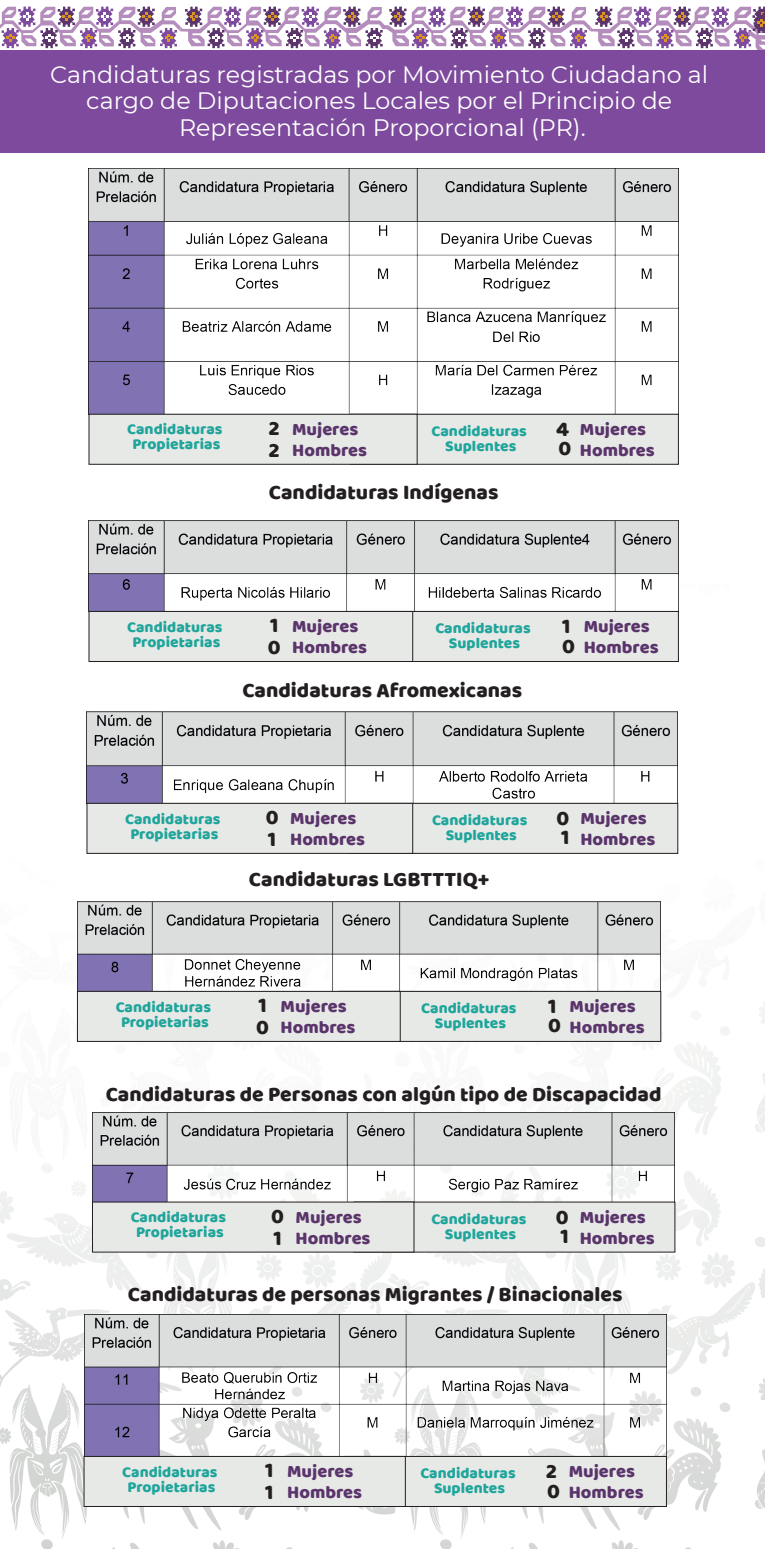
<style>
.page{position:relative;width:765px;height:1549px;background:#fff}
.page>*{position:absolute;margin:0;border:0;box-sizing:border-box;transform-origin:0 0}
.t1{font:23.75px/26.2px "Montserrat";color:#fff;text-align:center}
.t2{font:21.25px "Baloo";color:#231f20}
.t3{font:18.12px "Baloo";color:#5a346b}
.t4{font:15.62px/15px "Baloo";color:#1fa59b;text-align:center}
</style>
<div class="page">
<img style="left:0;top:553px;width:765px;height:996px">
<svg style="left:0;top:7px;width:765px;height:44px"></svg>
<div style="left:0;top:51px;width:765px;height:102px;background:#7d4a9d"></div>
<img style="left:89px;top:169px;width:589px;height:245px">
<img style="left:89px;top:520px;width:589px;height:91px">
<img style="left:87px;top:712px;width:591px;height:91px">
<img style="left:77px;top:901px;width:584px;height:90px">
<img style="left:92px;top:1112px;width:583px;height:90px">
<img style="left:84px;top:1314px;width:582px;height:142px">
<div style="left:350px;top:414px;width:329px;height:51px;background:#e7e9e7;border:1px solid #231f20"></div>
<div style="left:89px;top:414px;width:328px;height:51px;background:#e7e9e7;border:1px solid #231f20"></div>
<div style="left:350px;top:611px;width:329px;height:51px;background:#e7e9e7;border:1px solid #231f20"></div>
<div style="left:89px;top:611px;width:324px;height:51px;background:#e7e9e7;border:1px solid #231f20"></div>
<div style="left:348px;top:803px;width:330px;height:51px;background:#e7e9e7;border:1px solid #231f20"></div>
<div style="left:87px;top:803px;width:326px;height:51px;background:#e7e9e7;border:1px solid #231f20"></div>
<div style="left:339px;top:991px;width:322px;height:51px;background:#e7e9e7;border:1px solid #231f20"></div>
<div style="left:77px;top:991px;width:324px;height:51px;background:#e7e9e7;border:1px solid #231f20"></div>
<div style="left:354px;top:1202px;width:321px;height:50px;background:#e7e9e7"></div>
<div style="left:92px;top:1202px;width:322px;height:50px;background:#e7e9e7"></div>
<div style="left:345px;top:1456px;width:322px;height:51px;background:#e7e9e7;border:1px solid #231f20"></div>
<div style="left:84px;top:1456px;width:322px;height:51px;background:#e7e9e7;border:1px solid #231f20"></div>
<h1 class="t1" style="left:50px;top:61px;width:660px">Candidaturas registradas por Movimiento Ciudadano al cargo de Diputaciones Locales por el Principio de<br>Representación Proporcional (PR).</h1>
<h2 class="t2" style="left:269px;top:415px;width:13px">2</h2>
<p class="t3" style="left:580px;top:418px;width:68px">Mujeres</p>
<h2 class="t2" style="left:269px;top:437px;width:13px">2</h2>
<p class="t4" style="left:127px;top:422px;width:97px">Candidaturas</p>
<p class="t3" style="left:292px;top:418px;width:68px">Mujeres</p>
<p class="t4" style="left:133px;top:437px;width:89px">Propietarias</p>
<h2 class="t2" style="left:556px;top:416px;width:14px">4</h2>
<p class="t4" style="left:432px;top:423px;width:97px">Candidaturas<br>Suplentes</p>
<p class="t3" style="left:292px;top:439px;width:76px">Hombres</p>
<h2 class="t2" style="left:558px;top:436px;width:14px">0</h2>
<p class="t3" style="left:580px;top:439px;width:76px">Hombres</p>
<h2 class="t2" style="left:269px;top:479px;width:231px">Candidaturas Indígenas</h2>
<h2 class="t2" style="left:270px;top:612px;width:10px">1</h2>
<p class="t3" style="left:584px;top:615px;width:68px">Mujeres</p>
<h2 class="t2" style="left:268px;top:634px;width:14px">0</h2>
<p class="t4" style="left:127px;top:619px;width:97px">Candidaturas</p>
<p class="t3" style="left:292px;top:615px;width:68px">Mujeres</p>
<p class="t4" style="left:133px;top:634px;width:89px">Propietarias</p>
<h2 class="t2" style="left:562px;top:613px;width:10px">1</h2>
<p class="t4" style="left:435px;top:620px;width:97px">Candidaturas<br>Suplentes</p>
<p class="t3" style="left:292px;top:636px;width:76px">Hombres</p>
<h2 class="t2" style="left:562px;top:633px;width:14px">0</h2>
<p class="t3" style="left:584px;top:636px;width:76px">Hombres</p>
<h2 class="t2" style="left:242px;top:677px;width:281px">Candidaturas Afromexicanas</h2>
<h2 class="t2" style="left:266px;top:804px;width:14px">0</h2>
<p class="t3" style="left:580px;top:807px;width:68px">Mujeres</p>
<h2 class="t2" style="left:268px;top:826px;width:10px">1</h2>
<p class="t4" style="left:125px;top:811px;width:97px">Candidaturas</p>
<p class="t3" style="left:290px;top:807px;width:68px">Mujeres</p>
<p class="t4" style="left:131px;top:826px;width:89px">Propietarias</p>
<h2 class="t2" style="left:557px;top:805px;width:14px">0</h2>
<p class="t4" style="left:432px;top:812px;width:97px">Candidaturas<br>Suplentes</p>
<p class="t3" style="left:290px;top:828px;width:76px">Hombres</p>
<h2 class="t2" style="left:561px;top:825px;width:10px">1</h2>
<p class="t3" style="left:580px;top:828px;width:76px">Hombres</p>
<h2 class="t2" style="left:249px;top:867px;width:242px">Candidaturas LGBTTTIQ+</h2>
<h2 class="t2" style="left:258px;top:992px;width:10px">1</h2>
<p class="t3" style="left:570px;top:995px;width:68px">Mujeres</p>
<h2 class="t2" style="left:256px;top:1014px;width:14px">0</h2>
<p class="t4" style="left:116px;top:999px;width:97px">Candidaturas</p>
<p class="t3" style="left:281px;top:995px;width:68px">Mujeres</p>
<p class="t4" style="left:121px;top:1014px;width:89px">Propietarias</p>
<h2 class="t2" style="left:548px;top:993px;width:10px">1</h2>
<p class="t4" style="left:421px;top:1000px;width:97px">Candidaturas<br>Suplentes</p>
<p class="t3" style="left:281px;top:1016px;width:76px">Hombres</p>
<h2 class="t2" style="left:548px;top:1013px;width:14px">0</h2>
<p class="t3" style="left:570px;top:1016px;width:76px">Hombres</p>
<h2 class="t2" style="left:106px;top:1081px;width:557px">Candidaturas de Personas con algún tipo de Discapacidad</h2>
<h2 class="t2" style="left:271px;top:1203px;width:14px">0</h2>
<p class="t3" style="left:580px;top:1206px;width:68px">Mujeres</p>
<h2 class="t2" style="left:274px;top:1225px;width:10px">1</h2>
<p class="t4" style="left:131px;top:1209px;width:97px">Candidaturas</p>
<p class="t3" style="left:296px;top:1206px;width:68px">Mujeres</p>
<p class="t4" style="left:136px;top:1224px;width:89px">Propietarias</p>
<h2 class="t2" style="left:556px;top:1204px;width:14px">0</h2>
<p class="t4" style="left:431px;top:1211px;width:97px">Candidaturas<br>Suplentes</p>
<p class="t3" style="left:296px;top:1227px;width:76px">Hombres</p>
<h2 class="t2" style="left:560px;top:1223px;width:10px">1</h2>
<p class="t3" style="left:580px;top:1227px;width:76px">Hombres</p>
<h2 class="t2" style="left:128px;top:1282px;width:496px">Candidaturas de personas Migrantes / Binacionales</h2>
<h2 class="t2" style="left:265px;top:1457px;width:10px">1</h2>
<p class="t3" style="left:569px;top:1460px;width:68px">Mujeres</p>
<h2 class="t2" style="left:265px;top:1479px;width:10px">1</h2>
<p class="t4" style="left:122px;top:1464px;width:97px">Candidaturas</p>
<p class="t3" style="left:287px;top:1460px;width:68px">Mujeres</p>
<p class="t4" style="left:128px;top:1479px;width:89px">Propietarias</p>
<h2 class="t2" style="left:546px;top:1458px;width:13px">2</h2>
<p class="t4" style="left:420px;top:1465px;width:97px">Candidaturas<br>Suplentes</p>
<p class="t3" style="left:287px;top:1481px;width:76px">Hombres</p>
<h2 class="t2" style="left:547px;top:1478px;width:14px">0</h2>
<p class="t3" style="left:569px;top:1481px;width:76px">Hombres</p>
</div>
